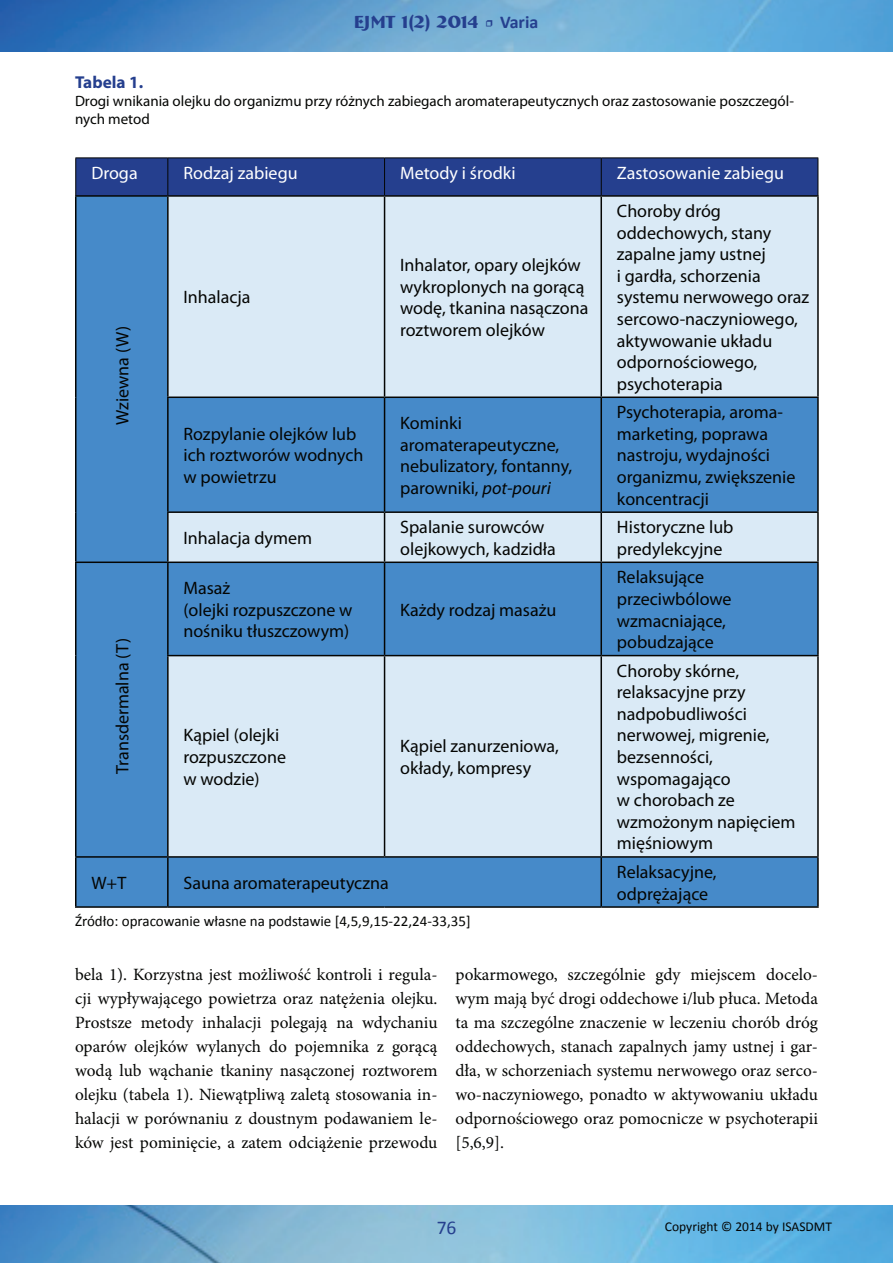
<style>
.page{position:relative;width:893px;height:1263px;background:#fff}
.page>*{position:absolute;margin:0;border:0;box-sizing:border-box;transform-origin:0 0}
.t1{font:19.5px "Calibri";color:#253f8e}
.t2{font:18px/21.6px "Myriad Pro";color:#040503}
.t3{font:18px "Myriad Pro";color:#fff}
.t4{font:700 18px "Bremen BT";color:#253f8e}
.t5{font:17.25px/24px "Minion Pro";color:#040503;text-align:justify}
.t6{font:700 17.25px "Myriad Pro";color:#253f8e}
.t7{font:15px/18px "Myriad Pro";color:#040503}
.t8{font:15px "Calibri";color:#040503}
.t9{font:13.5px "Calibri";color:#040503}
.s1{font-family:"Minion Pro";font-weight:400}
.s2{font-family:"Calibri"}
.s3{font-style:italic}
</style>
<div class="page">
<img style="left:0;top:0;width:893px;height:52px">
<img style="left:0;top:1205px;width:893px;height:58px">
<div style="left:76px;top:159px;width:742px;height:36px;background:#253f8e"></div>
<div style="left:76px;top:197px;width:741px;height:709px;background:#468ac9"></div>
<svg style="left:169px;top:197px;width:648px;height:659px;fill:#daeaf6"></svg>
<hr style="left:75px;top:158px;width:93px;height:1px;background:#040503">
<hr style="left:75px;top:158px;width:1px;height:37px;background:#040503">
<hr style="left:168px;top:158px;width:217px;height:1px;background:#040503">
<hr style="left:167px;top:158px;width:1px;height:37px;background:#040503">
<hr style="left:385px;top:158px;width:216px;height:1px;background:#040503">
<hr style="left:384px;top:158px;width:1px;height:37px;background:#040503">
<hr style="left:601px;top:158px;width:217px;height:1px;background:#040503">
<hr style="left:601px;top:158px;width:1px;height:37px;background:#040503">
<hr style="left:818px;top:158px;width:1px;height:37px;background:#040503">
<hr style="left:75px;top:195px;width:93px;height:2px;background:#040503">
<hr style="left:75px;top:197px;width:1px;height:200px;background:#040503">
<hr style="left:168px;top:195px;width:217px;height:2px;background:#040503">
<hr style="left:167px;top:197px;width:2px;height:199px;background:#040503">
<hr style="left:385px;top:195px;width:216px;height:2px;background:#040503">
<hr style="left:384px;top:197px;width:1px;height:199px;background:#040503">
<hr style="left:601px;top:195px;width:218px;height:2px;background:#040503">
<hr style="left:600px;top:197px;width:2px;height:199px;background:#040503">
<hr style="left:817px;top:197px;width:2px;height:199px;background:#040503">
<hr style="left:75px;top:397px;width:1px;height:115px;background:#040503">
<hr style="left:167px;top:396px;width:218px;height:2px;background:#040503">
<hr style="left:167px;top:398px;width:2px;height:113px;background:#040503">
<hr style="left:385px;top:396px;width:216px;height:2px;background:#040503">
<hr style="left:384px;top:398px;width:1px;height:113px;background:#040503">
<hr style="left:601px;top:396px;width:218px;height:2px;background:#040503">
<hr style="left:600px;top:398px;width:2px;height:113px;background:#040503">
<hr style="left:817px;top:398px;width:2px;height:113px;background:#040503">
<hr style="left:75px;top:512px;width:1px;height:49px;background:#040503">
<hr style="left:167px;top:511px;width:218px;height:2px;background:#040503">
<hr style="left:167px;top:513px;width:2px;height:48px;background:#040503">
<hr style="left:385px;top:511px;width:216px;height:2px;background:#040503">
<hr style="left:384px;top:513px;width:1px;height:48px;background:#040503">
<hr style="left:601px;top:511px;width:218px;height:2px;background:#040503">
<hr style="left:600px;top:513px;width:2px;height:48px;background:#040503">
<hr style="left:817px;top:513px;width:2px;height:48px;background:#040503">
<hr style="left:75px;top:561px;width:93px;height:2px;background:#040503">
<hr style="left:75px;top:563px;width:1px;height:93px;background:#040503">
<hr style="left:168px;top:561px;width:217px;height:2px;background:#040503">
<hr style="left:167px;top:563px;width:2px;height:92px;background:#040503">
<hr style="left:385px;top:561px;width:216px;height:2px;background:#040503">
<hr style="left:384px;top:563px;width:1px;height:92px;background:#040503">
<hr style="left:601px;top:561px;width:218px;height:2px;background:#040503">
<hr style="left:600px;top:563px;width:2px;height:92px;background:#040503">
<hr style="left:817px;top:563px;width:2px;height:92px;background:#040503">
<hr style="left:75px;top:656px;width:1px;height:200px;background:#040503">
<hr style="left:167px;top:655px;width:218px;height:1px;background:#040503">
<hr style="left:167px;top:656px;width:2px;height:200px;background:#040503">
<hr style="left:385px;top:655px;width:216px;height:1px;background:#040503">
<hr style="left:384px;top:656px;width:1px;height:200px;background:#040503">
<hr style="left:601px;top:655px;width:218px;height:1px;background:#040503">
<hr style="left:600px;top:656px;width:2px;height:200px;background:#040503">
<hr style="left:817px;top:656px;width:2px;height:200px;background:#040503">
<hr style="left:75px;top:856px;width:93px;height:2px;background:#040503">
<hr style="left:75px;top:858px;width:1px;height:48px;background:#040503">
<hr style="left:168px;top:856px;width:217px;height:2px;background:#040503">
<hr style="left:167px;top:858px;width:2px;height:48px;background:#040503">
<hr style="left:385px;top:856px;width:216px;height:2px;background:#040503">
<hr style="left:601px;top:856px;width:218px;height:2px;background:#040503">
<hr style="left:600px;top:858px;width:2px;height:48px;background:#040503">
<hr style="left:817px;top:858px;width:2px;height:48px;background:#040503">
<hr style="left:75px;top:906px;width:93px;height:2px;background:#040503">
<hr style="left:168px;top:906px;width:217px;height:2px;background:#040503">
<hr style="left:385px;top:906px;width:216px;height:2px;background:#040503">
<hr style="left:601px;top:906px;width:218px;height:2px;background:#040503">
<p class="t4" style="left:354px;top:11px;width:186px">EJMT 1(2) 2014 <span class="s1">•</span> <span class="s2">Varia</span></p>
<p class="t6" style="left:75px;top:71px;width:70px">Tabela 1.</p>
<p class="t7" style="left:75px;top:92px;width:720px">Drogi wnikania olejku do organizmu przy różnych zabiegach aromaterapeutycznych oraz zastosowanie poszczegól&shy;nych metod</p>
<p class="t3" style="left:91px;top:162px;width:48px">Droga</p>
<p class="t3" style="left:183px;top:162px;width:116px">Rodzaj zabiegu</p>
<p class="t3" style="left:400px;top:162px;width:117px">Metody i środki</p>
<p class="t3" style="left:617px;top:162px;width:169px">Zastosowanie zabiegu</p>
<p class="t2" style="left:111px;top:425px;width:101px;rotate:-90deg">Wziewna (W)</p>
<p class="t2" style="left:111px;top:774px;width:138px;rotate:-90deg">Transdermalna (T)</p>
<p class="t2" style="left:183px;top:286px;width:69px">Inhalacja</p>
<p class="t2" style="left:400px;top:254px;width:190px">Inhalator, opary olejków wykroplonych na gorącą wodę, tkanina nasączona roztworem olejków</p>
<p class="t2" style="left:617px;top:200px;width:194px">Choroby dróg oddechowych, stany zapalne jamy ustnej<br>i gardła, schorzenia systemu nerwowego oraz sercowo-‑ naczyniowego, aktywowanie układu odpornościowego, psychoterapia</p>
<p class="t2" style="left:183px;top:423px;width:182px">Rozpylanie olejków lub ich roztworów wodnych w powietrzu</p>
<p class="t2" style="left:400px;top:412px;width:174px">Kominki aromaterapeutyczne, nebulizatory, fontanny, parowniki, <span class="s3">pot-pouri</span></p>
<p class="t2" style="left:617px;top:401px;width:180px">Psychoterapia, aroma&shy;marketing, poprawa nastroju, wydajności organizmu, zwiększenie koncentracji</p>
<p class="t2" style="left:183px;top:527px;width:130px">Inhalacja dymem</p>
<p class="t2" style="left:400px;top:516px;width:157px">Spalanie surowców olejkowych, kadzidła</p>
<p class="t2" style="left:617px;top:516px;width:118px">Historyczne lub predylekcyjne</p>
<p class="t2" style="left:183px;top:577px;width:171px">Masaż<br>(olejki rozpuszczone w nośniku tłuszczowym)</p>
<p class="t2" style="left:400px;top:599px;width:158px">Każdy rodzaj masażu</p>
<p class="t2" style="left:183px;top:724px;width:104px">Kąpiel (olejki rozpuszczone w wodzie)</p>
<p class="t2" style="left:400px;top:735px;width:160px">Kąpiel zanurzeniowa, okłady, kompresy</p>
<p class="t2" style="left:617px;top:566px;width:116px">Relaksujące przeciwbólowe wzmacniające, pobudzające</p>
<p class="t2" style="left:617px;top:659px;width:180px">Choroby skórne, relaksacyjne przy nadpobudliwości nerwowej, migrenie, bezsenności, wspomagająco<br>w chorobach ze wzmożonym napięciem mięśniowym</p>
<p class="t2" style="left:91px;top:871px;width:36px">W+T</p>
<p class="t2" style="left:183px;top:871px;width:207px">Sauna aromaterapeutyczna</p>
<p class="t2" style="left:617px;top:861px;width:101px">Relaksacyjne, odprężające</p>
<p class="t8" style="left:75px;top:911px;width:397px">Źródło: opracowanie własne na podstawie [4,5,9,15-22,24-33,35]</p>
<p class="t5" style="left:75px;top:963px;width:364px">bela 1). Korzystna jest możliwość kontroli i regula&shy;cji wypływającego powietrza oraz natężenia olejku.<br>Prostsze metody inhalacji polegają na wdychaniu oparów olejków wylanych do pojemnika z gorącą wodą lub wąchanie tkaniny nasączonej roztworem olejku (tabela 1). Niewątpliwą zaletą stosowania in&shy;halacji w porównaniu z doustnym podawaniem le&shy;ków jest pominięcie, a zatem odciążenie przewodu</p>
<p class="t5" style="left:455px;top:963px;width:364px">pokarmowego, szczególnie gdy miejscem docelo&shy;wym mają być drogi oddechowe i/lub płuca. Metoda ta ma szczególne znaczenie w leczeniu chorób dróg oddechowych, stanach zapalnych jamy ustnej i gar&shy;dła, w schorzeniach systemu nerwowego oraz serco&shy;wo-naczyniowego, ponadto w aktywowaniu układu odpornościowego oraz pomocnicze w psychoterapii [5,6,9].</p>
<p class="t1" style="left:437px;top:1215px;width:21px">76</p>
<p class="t9" style="left:665px;top:1218px;width:169px">Copyright © 2014 by ISASDMT</p>
</div>
